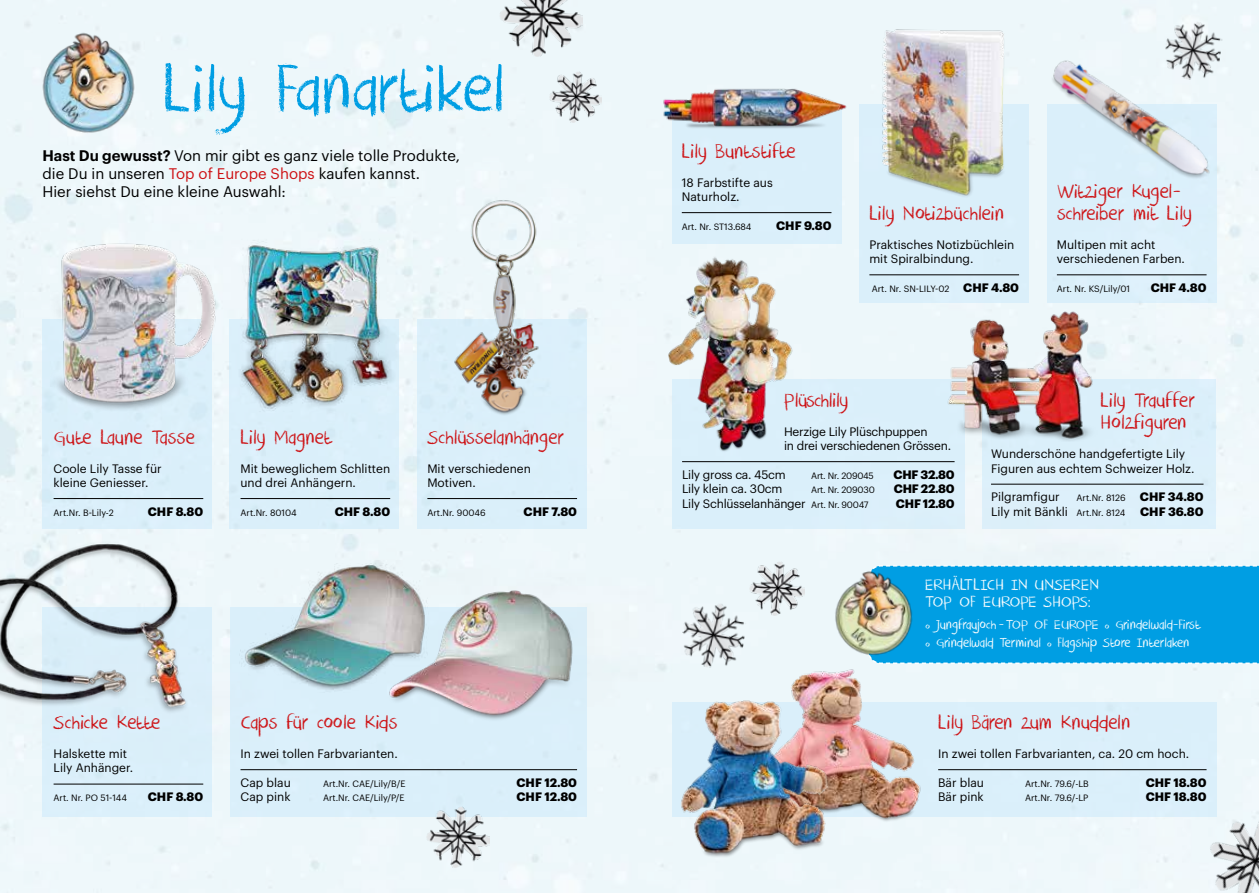
<style>
.page{position:relative;width:1259px;height:893px;background:#fff}
.page>*{position:absolute;margin:0;border:0;box-sizing:border-box;transform-origin:0 0}
.t1{font:75px "DK Crayon Crumble";color:#009ee3}
.t2{font:22.5px/22.5px "DK Crayon Crumble";color:#cd1013}
.t3{font:22.5px "DK Crayon Crumble";letter-spacing:-.025em;color:#cd1013}
.t4{font:22.5px "DK Crayon Crumble";letter-spacing:-.02em;color:#cd1013}
.t5{font:18px/17.1px "DK Crayon Crumble";color:#fff}
.t6{font:15px/18px "Graphik";color:#000}
.t7{font:15px/18px "DK Crayon Crumble";color:#fff}
.t8{font:12px/14.4px "Graphik";color:#000}
.t9{font:12px/14.4px "Graphik";letter-spacing:-.02em;color:#000}
.t10{font:700 12px "Graphik";color:#000}
.t11{font:9px "Graphik";color:#000}
.t12{font:9px "Graphik";letter-spacing:-.02em;color:#000}
.s1{font-weight:600}
.s2{color:#cd1013}
.s3{font-weight:700;font-size:12px}
.s4{font-size:9px}
.s5{font-weight:700}
</style>
<div class="page">
<img style="left:29px;top:23px;width:119px;height:119px">
<div style="left:924px;top:564px;width:335px;height:101px;background:#009ee3"></div>
<img style="left:823px;top:563px;width:101px;height:99px">
<div style="left:43px;top:319px;width:169px;height:209px;background:#dbeffa"></div>
<div style="left:43px;top:608px;width:169px;height:209px;background:#dbeffa"></div>
<div style="left:229px;top:319px;width:170px;height:209px;background:#daeffa"></div>
<div style="left:417px;top:319px;width:170px;height:209px;background:#dbeffa"></div>
<div style="left:672px;top:104px;width:169px;height:139px;background:#daeffa"></div>
<div style="left:859px;top:104px;width:170px;height:199px;background:#daeffa"></div>
<div style="left:1047px;top:104px;width:169px;height:199px;background:#dcf0fb"></div>
<div style="left:982px;top:379px;width:234px;height:150px;background:#dceffa"></div>
<div style="left:672px;top:379px;width:292px;height:150px;background:#daeffa"></div>
<div style="left:230px;top:608px;width:357px;height:209px;background:#daeffa"></div>
<div style="left:672px;top:702px;width:544px;height:115px;background:#daeffa"></div>
<img style="left:30px;top:226px;width:197px;height:192px">
<img style="left:450px;top:195px;width:95px;height:220px">
<img style="left:252px;top:538px;width:203px;height:152px">
<img style="left:359px;top:562px;width:243px;height:182px">
<img style="left:224px;top:230px;width:194px;height:192px">
<img style="left:940px;top:308px;width:161px;height:133px">
<img style="left:704px;top:662px;width:250px;height:167px">
<img style="left:657px;top:79px;width:194px;height:70px">
<img style="left:678px;top:599px;width:70px;height:73px">
<img style="left:1161px;top:18px;width:63px;height:15px">
<img style="left:749px;top:562px;width:56px;height:54px">
<img style="left:1192px;top:806px;width:67px;height:87px">
<img style="left:499px;top:0;width:83px;height:56px">
<img style="left:427px;top:806px;width:62px;height:61px">
<img style="left:549px;top:71px;width:52px;height:52px">
<img style="left:615px;top:685px;width:278px;height:186px">
<img style="left:0;top:529px;width:252px;height:219px">
<img style="left:1029px;top:33px;width:226px;height:181px">
<img style="left:861px;top:8px;width:168px;height:188px">
<img style="left:655px;top:234px;width:158px;height:236px">
<hr style="left:938px;top:769px;width:268px;height:1px;background:#000">
<hr style="left:54px;top:498px;width:149px;height:1px;background:#000">
<hr style="left:54px;top:784px;width:149px;height:1px;background:#000">
<hr style="left:240px;top:498px;width:150px;height:1px;background:#000">
<hr style="left:427px;top:498px;width:150px;height:1px;background:#000">
<hr style="left:240px;top:769px;width:337px;height:1px;background:#000">
<hr style="left:682px;top:212px;width:149px;height:1px;background:#000">
<hr style="left:1057px;top:275px;width:149px;height:1px;background:#000">
<hr style="left:869px;top:275px;width:150px;height:1px;background:#000">
<hr style="left:991px;top:484px;width:212px;height:1px;background:#000">
<hr style="left:682px;top:461px;width:272px;height:1px;background:#000">
<h1 class="t1" style="left:163px;top:45px;width:343px">Lily Fanartikel</h1>
<p class="t6" style="left:43px;top:145px;width:419px"><span class="s1">Hast Du gewusst?</span> Von mir gibt es ganz viele tolle Produkte, die Du in unseren <span class="s2">Top of Europe Shops</span> kaufen kannst.<br>Hier siehst Du eine kleine Auswahl:</p>
<h2 class="t2" style="left:54px;top:427px;width:143px">Gute Laune Tasse</h2>
<p class="t8" style="left:54px;top:460px;width:110px">Coole Lily Tasse für kleine Geniesser.</p>
<p class="t11" style="left:54px;top:506px;width:62px">Art.Nr. B-Lily-2</p>
<p class="t10" style="left:148px;top:502px;width:57px">CHF 8.80</p>
<h2 class="t2" style="left:240px;top:427px;width:93px">Lily Magnet</h2>
<p class="t8" style="left:240px;top:460px;width:151px">Mit beweglichem Schlitten und drei Anhängern.</p>
<p class="t11" style="left:240px;top:506px;width:58px">Art.Nr. 80104</p>
<p class="t10" style="left:335px;top:502px;width:57px">CHF 8.80</p>
<h2 class="t2" style="left:427px;top:427px;width:138px">Schlüsselanhänger</h2>
<p class="t8" style="left:427px;top:460px;width:105px">Mit verschiedenen<br>Motiven.</p>
<p class="t11" style="left:427px;top:506px;width:60px">Art.Nr. 90046</p>
<p class="t10" style="left:523px;top:502px;width:55px">CHF 7.80</p>
<h2 class="t3" style="left:54px;top:709px;width:108px">Schicke Kette</h2>
<p class="t8" style="left:54px;top:745px;width:81px">Halskette mit<br>Lily Anhänger.</p>
<p class="t11" style="left:54px;top:791px;width:75px">Art. Nr. PO 51-144</p>
<p class="t10" style="left:148px;top:788px;width:57px">CHF 8.80</p>
<h2 class="t2" style="left:240px;top:712px;width:159px">Caps für coole Kids</h2>
<p class="t8" style="left:240px;top:745px;width:159px">In zwei tollen Farbvarianten.</p>
<p class="t8" style="left:240px;top:774px;width:52px">Cap blau</p>
<p class="t11" style="left:323px;top:777px;width:84px">Art.Nr. CAE/Lily/B/E</p>
<p class="t10" style="left:516px;top:773px;width:62px">CHF 12.80</p>
<p class="t8" style="left:240px;top:789px;width:52px">Cap pink</p>
<p class="t11" style="left:323px;top:791px;width:83px">Art.Nr. CAE/Lily/P/E</p>
<p class="t10" style="left:516px;top:788px;width:62px">CHF 12.80</p>
<h2 class="t2" style="left:682px;top:141px;width:116px">Lily Buntstifte</h2>
<p class="t8" style="left:682px;top:174px;width:92px">18 Farbstifte aus<br>Naturholz.</p>
<p class="t11" style="left:682px;top:220px;width:71px">Art. Nr. ST13.684</p>
<p class="t10" style="left:776px;top:216px;width:57px">CHF 9.80</p>
<h2 class="t2" style="left:869px;top:203px;width:136px">Lily Notizbüchlein</h2>
<p class="t8" style="left:869px;top:236px;width:146px">Praktisches Notizbüchlein mit Spiralbindung.</p>
<p class="t11" style="left:872px;top:282px;width:149px">Art. Nr. SN-LILY-02 <span class="s3">CHF 4.80</span></p>
<h2 class="t2" style="left:1057px;top:180px;width:136px">Witziger Kugel&shy;schreiber mit Lily</h2>
<p class="t8" style="left:1057px;top:236px;width:130px">Multipen mit acht verschiedenen Farben.</p>
<p class="t11" style="left:1057px;top:282px;width:75px">Art. Nr. KS/Lily/01</p>
<p class="t10" style="left:1150px;top:278px;width:57px">CHF 4.80</p>
<h2 class="t4" style="left:784px;top:387px;width:65px">Plüschlily</h2>
<p class="t9" style="left:784px;top:423px;width:168px">Herzige Lily Plüschpuppen<br>in drei verschiedenen Grössen.</p>
<p class="t9" style="left:682px;top:466px;width:105px">Lily gross ca. 45cm</p>
<p class="t12" style="left:811px;top:469px;width:64px">Art. Nr. 209045</p>
<p class="t10" style="left:893px;top:465px;width:63px">CHF 32.80</p>
<p class="t9" style="left:682px;top:481px;width:102px">Lily klein ca. 30cm</p>
<p class="t12" style="left:811px;top:483px;width:65px">Art. Nr. 209030</p>
<p class="t10" style="left:894px;top:480px;width:62px">CHF 22.80</p>
<p class="t9" style="left:682px;top:495px;width:188px">Lily Schlüsselanhänger <span class="s4">Art. Nr. 90047</span></p>
<p class="t10" style="left:896px;top:494px;width:60px">CHF 12.80</p>
<h2 class="t2" style="left:1100px;top:390px;width:96px">Lily Trauffer<br>Holzfiguren</h2>
<p class="t8" style="left:991px;top:446px;width:205px">Wunderschöne handgefertigte Lily<br>Figuren aus echtem Schweizer Holz.</p>
<p class="t8" style="left:991px;top:489px;width:70px">Pilgramfigur</p>
<p class="t11" style="left:1076px;top:491px;width:128px">Art.Nr. 8126 <span class="s3">CHF 34.80</span></p>
<p class="t8" style="left:991px;top:503px;width:214px">Lily mit Bänkli <span class="s4">Art.Nr. 8124</span> <span class="s5">CHF 36.80</span></p>
<h3 class="t5" style="left:925px;top:576px;width:175px">ERHÄLTLICH IN UNSEREN<br>TOP OF EUROPE SHOPS:</h3>
<p class="t7" style="left:925px;top:616px;width:277px">º Jungfraujoch-TOP OF EUROPE º Grindelwald-First º Grindelwald Terminal º Flagship Store Interlaken</p>
<h2 class="t2" style="left:938px;top:712px;width:194px">Lily Bären zum Knuddeln</h2>
<p class="t8" style="left:938px;top:745px;width:252px">In zwei tollen Farbvarianten, ca. 20 cm hoch.</p>
<p class="t8" style="left:938px;top:774px;width:47px">Bär blau</p>
<p class="t11" style="left:1025px;top:777px;width:65px">Art.Nr. 79.6/-LB</p>
<p class="t10" style="left:1145px;top:773px;width:62px">CHF 18.80</p>
<p class="t8" style="left:938px;top:789px;width:47px">Bär pink</p>
<p class="t11" style="left:1025px;top:791px;width:65px">Art.Nr. 79.6/-LP</p>
<p class="t10" style="left:1145px;top:788px;width:62px">CHF 18.80</p>
</div>
